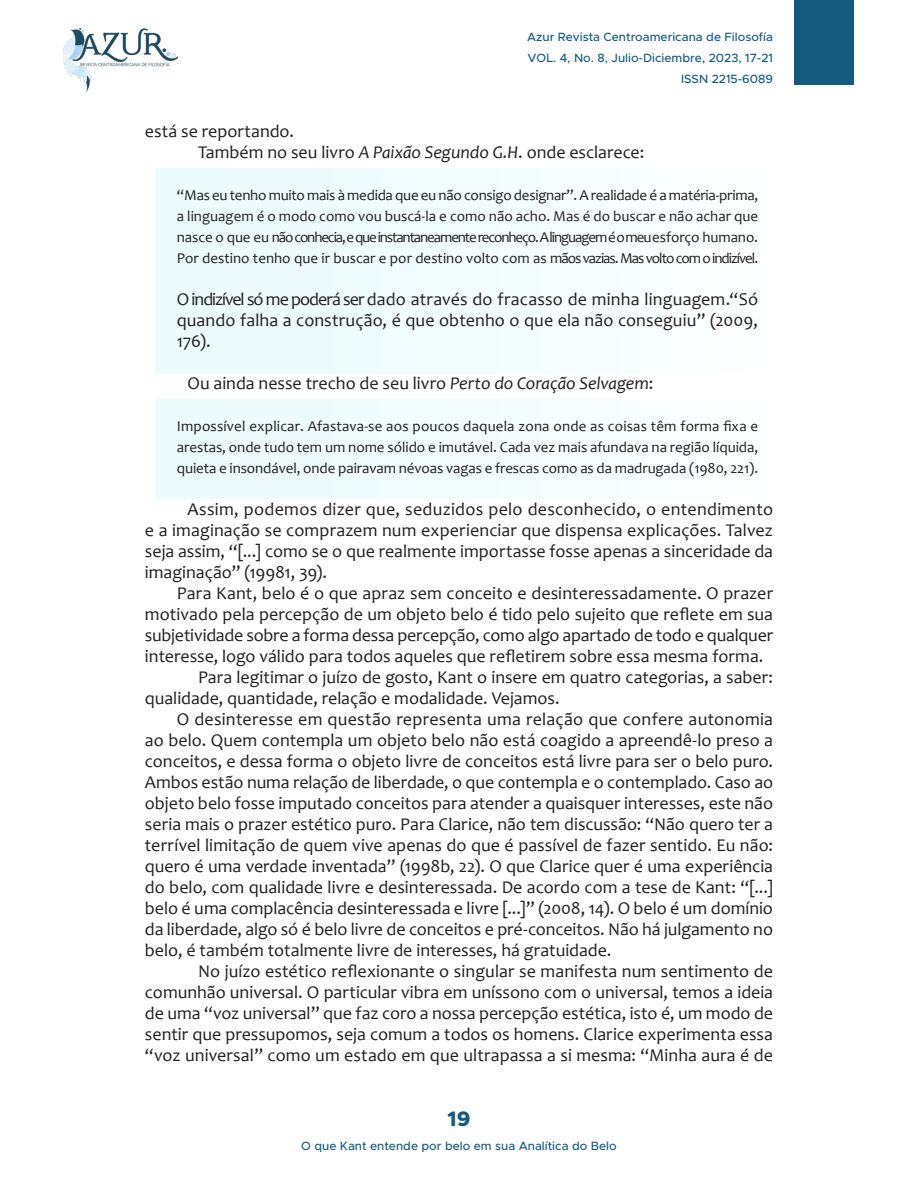
<style>
.page{position:relative;width:918px;height:1188px;background:#fff}
.page>*{position:absolute;margin:0;border:0;box-sizing:border-box;transform-origin:0 0}
.t1{font:800 21px "Metropolis";color:#165b7f}
.Cuerpo_de_texto_inicial{font:18px/21px "Candara";color:#231f20;text-align:justify}
.Cita_dentro_de_texto{font:18px/21px "Candara";letter-spacing:.005em;color:#231f20;text-align:justify}
.Cita_dentro_de_texto-2{font:15px/21px "Candara";letter-spacing:-.005em;color:#231f20;text-align:justify}
.Info_Revista{font:500 12px "Metropolis";color:#165b7f}
.s1{font-style:italic}
</style>
<div class="page">
<div style="left:794px;top:0;width:60px;height:85px;background:#165b7f"></div>
<img style="left:64px;top:29px;width:113px;height:62px">
<div style="left:156px;top:168px;width:617px;height:205px;background:#f2fcfd"></div>
<div style="left:156px;top:399px;width:617px;height:100px;background:#f2fcfd"></div>
<p class="Info_Revista" style="left:527px;top:29px;width:247px">Azur Revista Centroamericana de Filosofía</p>
<p class="Info_Revista" style="left:528px;top:50px;width:247px">VOL. 4, No. 8, Julio-Diciembre, 2023, 17-21</p>
<p class="Info_Revista" style="left:681px;top:71px;width:93px">ISSN 2215-6089</p>
<p class="Cuerpo_de_texto_inicial" style="left:145px;top:121px;width:151px">está se reportando.</p>
<p class="Cuerpo_de_texto_inicial" style="left:198px;top:142px;width:448px">Também no seu livro <span class="s1">A Paixão Segundo G.H</span>. onde esclarece:</p>
<p class="Cita_dentro_de_texto-2" style="left:177px;top:185px;width:583px">“Mas eu tenho muito mais à medida que eu não consigo designar”. A realidade é a matéria-prima, a linguagem é o modo como vou buscá-la e como não acho. Mas é do buscar e não achar que nasce o que eu não conhecia, e que instantaneamente reconheço. A linguagem é o meu esforço humano.<br>Por destino tenho que ir buscar e por destino volto com as mãos vazias. Mas volto com o indizível.</p>
<p class="Cita_dentro_de_texto" style="left:177px;top:289px;width:583px">O indizível só me poderá ser dado através do fracasso de minha linguagem.“Só quando falha a construção, é que obtenho o que ela não conseguiu” (2009, 176).</p>
<p class="Cuerpo_de_texto_inicial" style="left:187px;top:373px;width:467px">Ou ainda nesse trecho de seu livro <span class="s1">Perto do Coração Selvagem</span>:</p>
<p class="Cita_dentro_de_texto-2" style="left:177px;top:416px;width:583px">Impossível explicar. Afastava-se aos poucos daquela zona onde as coisas têm forma fixa e arestas, onde tudo tem um nome sólido e imutável. Cada vez mais afundava na região líquida, quieta e insondável, onde pairavam névoas vagas e frescas como as da madrugada (1980, 221).</p>
<p class="Cuerpo_de_texto_inicial" style="left:145px;top:499px;width:630px;text-indent:43px">Assim, podemos dizer que, seduzidos pelo desconhecido, o entendimento e a imaginação se comprazem num experienciar que dispensa explicações. Talvez seja assim, “[...] como se o que realmente importasse fosse apenas a sinceridade da imaginação” (19981, 39).</p>
<p class="Cuerpo_de_texto_inicial" style="left:145px;top:583px;width:630px;text-indent:32px">Para Kant, belo é o que apraz sem conceito e desinteressadamente. O prazer motivado pela percepção de um objeto belo é tido pelo sujeito que reflete em sua subjetividade sobre a forma dessa percepção, como algo apartado de todo e qualquer interesse, logo válido para todos aqueles que refletirem sobre essa mesma forma.</p>
<p class="Cuerpo_de_texto_inicial" style="left:145px;top:667px;width:630px;text-indent:53px">Para legitimar o juízo de gosto, Kant o insere em quatro categorias, a saber: qualidade, quantidade, relação e modalidade. Vejamos.</p>
<p class="Cuerpo_de_texto_inicial" style="left:145px;top:709px;width:630px;text-indent:32px">O desinteresse em questão representa uma relação que confere autonomia ao belo. Quem contempla um objeto belo não está coagido a apreendê-lo preso a conceitos, e dessa forma o objeto livre de conceitos está livre para ser o belo puro.<br>Ambos estão numa relação de liberdade, o que contempla e o contemplado. Caso ao objeto belo fosse imputado conceitos para atender a quaisquer interesses, este não seria mais o prazer estético puro. Para Clarice, não tem discussão: “Não quero ter a terrível limitação de quem vive apenas do que é passível de fazer sentido. Eu não: quero é uma verdade inventada” (1998b, 22). O que Clarice quer é uma experiência do belo, com qualidade livre e desinteressada. De acordo com a tese de Kant: “[...] belo é uma complacência desinteressada e livre [...]” (2008, 14). O belo é um domínio da liberdade, algo só é belo livre de conceitos e pré-conceitos. Não há julgamento no belo, é também totalmente livre de interesses, há gratuidade.</p>
<p class="Cuerpo_de_texto_inicial" style="left:145px;top:961px;width:630px;text-indent:53px">No juízo estético reflexionante o singular se manifesta num sentimento de comunhão universal. O particular vibra em uníssono com o universal, temos a ideia de uma “voz universal” que faz coro a nossa percepção estética, isto é, um modo de sentir que pressupomos, seja comum a todos os homens. Clarice experimenta essa “voz universal” como um estado em que ultrapassa a si mesma: “Minha aura é de</p>
<p class="t1" style="left:448px;top:1105px;width:24px">19</p>
<p class="Info_Revista" style="left:301px;top:1138px;width:317px">O que Kant entende por belo em sua Analítica do Belo</p>
</div>
